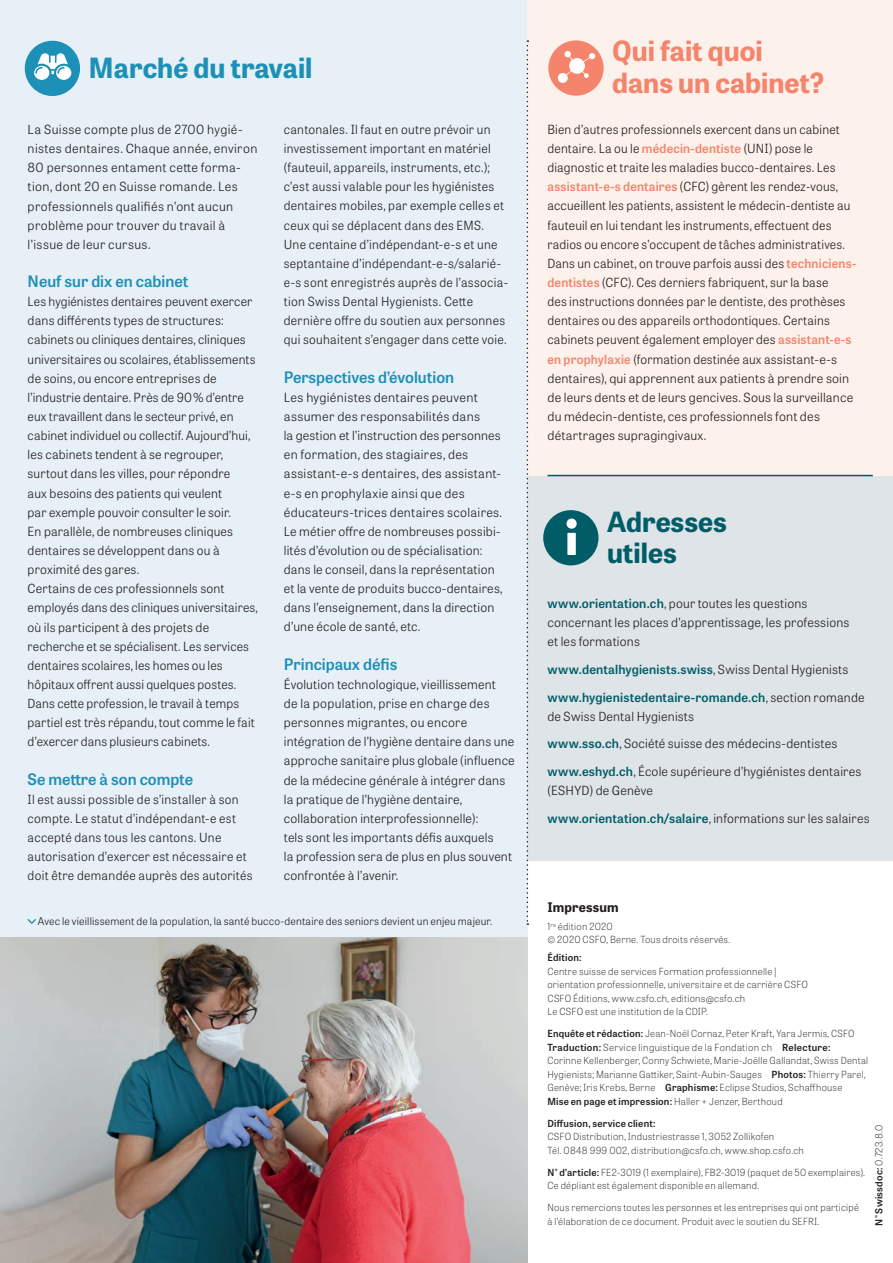
<style>
.page{position:relative;width:893px;height:1263px;background:#fff}
.page>*{position:absolute;margin:0;border:0;box-sizing:border-box;transform-origin:0 0}
.t1{font:700 27.75px/32px "Tablet Gothic";color:#f4846c}
.t2{font:700 27.75px "Tablet Gothic";color:#1c90b6}
.t3{font:700 27.75px/32px "Tablet Gothic";color:#005d68}
.t4{font:600 15.75px "Tablet Gothic";color:#1c90b6}
.t5{font:700 13.2px "Tablet Gothic";letter-spacing:.015em;color:#231f20}
.t6{font:300 12.6px/19.2px "Tablet Gothic";letter-spacing:.015em;color:#231f20}
.t7{font:600 12.6px/27.6px "Tablet Gothic";letter-spacing:.015em;color:#005d68}
.t8{font:300 10.5px "Tablet Gothic";letter-spacing:.015em;color:#231f20}
.t9{font:100 9.75px/13.5px "Tablet Gothic";letter-spacing:.025em;color:#231f20}
.t10{font:600 9.75px "Tablet Gothic";letter-spacing:.02em;color:#231f20}
.s1{font-weight:600;color:#f4846c}
.s2{font-weight:600;color:#005d68}
.s3{font-weight:300;color:#231f20}
.s4{font-weight:600}
.s5{font-weight:100}
</style>
<div class="page">
<div style="left:0;top:0;width:527px;height:1263px;background:#e7f0f6"></div>
<div style="left:25px;top:41px;width:55px;height:55px;background:#1c90b6;border-radius:50%"></div>
<svg style="left:34px;top:53px;width:37px;height:27px"></svg>
<div style="left:527px;top:475px;width:366px;height:386px;background:#dee4e7"></div>
<div style="left:527px;top:0;width:366px;height:475px;background:#fdf1eb"></div>
<hr style="left:547px;top:475px;width:326px;height:1px;background:#005d68">
<div style="left:543px;top:510px;width:55px;height:55px;background:#005d68;border-radius:50%"></div>
<div style="left:567px;top:533px;width:9px;height:22px;background:#fff"></div>
<div style="left:566px;top:518px;width:11px;height:11px;background:#fff;border-radius:50%"></div>
<img style="left:0;top:938px;width:527px;height:325px">
<svg style="left:28px;top:919px;width:8px;height:5px"></svg>
<svg style="left:527px;top:40px;width:1px;height:885px"></svg>
<div style="left:548px;top:40px;width:56px;height:56px;background:#f4846c;border-radius:50%"></div>
<div style="left:564px;top:51px;width:7px;height:6px;background:#fff;border-radius:50%"></div>
<div style="left:558px;top:73px;width:10px;height:10px;background:#fff;border-radius:50%"></div>
<svg style="left:564px;top:53px;width:31px;height:25px"></svg>
<h1 class="t2" style="left:89px;top:48px;width:225px">Marché du travail</h1>
<p class="t6" style="left:28px;top:119px;width:231px">La Suisse compte plus de 2700 hygié&shy;nistes dentaires. Chaque année, environ 80 personnes entament cette forma&shy;tion, dont 20 en Suisse romande. Les professionnels qualifiés n’ont aucun problème pour trouver du travail à l’issue de leur cursus.</p>
<p class="t4" style="left:28px;top:270px;width:162px">Neuf sur dix en cabinet</p>
<p class="t6" style="left:28px;top:292px;width:232px">Les hygiénistes dentaires peuvent exercer dans différents types de structures: cabinets ou cliniques dentaires, cliniques universitaires ou scolaires, établissements de soins, ou encore entreprises de l’industrie dentaire. Près de 90 % d’entre eux travaillent dans le secteur privé, en cabinet individuel ou collectif. Aujourd’hui, les cabinets tendent à se regrouper, surtout dans les villes, pour répondre<br>aux besoins des patients qui veulent<br>par exemple pouvoir consulter le soir.<br>En parallèle, de nombreuses cliniques dentaires se développent dans ou à proximité des gares.<br>Certains de ces professionnels sont employés dans des cliniques universitaires, où ils participent à des projets de recherche et se spécialisent. Les services dentaires scolaires, les homes ou les hôpitaux offrent aussi quelques postes.<br>Dans cette profession, le travail à temps partiel est très répandu, tout comme le fait d’exercer dans plusieurs cabinets.</p>
<p class="t4" style="left:28px;top:768px;width:167px">Se mettre à son compte</p>
<p class="t6" style="left:28px;top:789px;width:226px">Il est aussi possible de s’installer à son compte. Le statut d’indépendant-e est accepté dans tous les cantons. Une autorisation d’exercer est nécessaire et doit être demandée auprès des autorités</p>
<p class="t6" style="left:284px;top:119px;width:226px">cantonales. Il faut en outre prévoir un investissement important en matériel (fauteuil, appareils, instruments, etc.); c’est aussi valable pour les hygiénistes dentaires mobiles, par exemple celles et ceux qui se déplacent dans des EMS.<br>Une centaine d’indépendant-e-s et une septantaine d’indépendant-e-s/salarié&shy;e-s sont enregistrés auprès de l’associa&shy;tion Swiss Dental Hygienists. Cette dernière offre du soutien aux personnes qui souhaitent s’engager dans cette voie.</p>
<p class="t4" style="left:284px;top:366px;width:172px">Perspectives d’évolution</p>
<p class="t6" style="left:284px;top:387px;width:220px">Les hygiénistes dentaires peuvent assumer des responsabilités dans<br>la gestion et l’instruction des personnes en formation, des stagiaires, des assistant-e-s dentaires, des assistant&shy;e-s en prophylaxie ainsi que des éducateurs-trices dentaires scolaires.<br>Le métier offre de nombreuses possibi&shy;lités d’évolution ou de spécialisation: dans le conseil, dans la représentation et la vente de produits bucco-dentaires, dans l’enseignement, dans la direction d’une école de santé, etc.</p>
<p class="t4" style="left:284px;top:653px;width:115px">Principaux défis</p>
<p class="t6" style="left:284px;top:674px;width:232px">Évolution technologique, vieillissement<br>de la population, prise en charge des personnes migrantes, ou encore intégration de l’hygiène dentaire dans une approche sanitaire plus globale (influence de la médecine générale à intégrer dans la pratique de l’hygiène dentaire, collaboration interprofessionnelle):<br>tels sont les importants défis auxquels<br>la profession sera de plus en plus souvent confrontée à l’avenir.</p>
<p class="t8" style="left:38px;top:914px;width:456px">Avec le vieillissement de la population, la santé bucco-dentaire des seniors devient un enjeu majeur.</p>
<h1 class="t1" style="left:612px;top:34px;width:213px">Qui fait quoi dans un cabinet?</h1>
<p class="t6" style="left:547px;top:119px;width:310px">Bien d’autres professionnels exercent dans un cabinet dentaire. La ou le <span class="s1">médecin-dentiste</span> (UNI) pose le diagnostic et traite les maladies bucco-dentaires. Les <span class="s1">assistant-e-s dentaires</span> (CFC) gèrent les rendez-vous, accueillent les patients, assistent le médecin-dentiste au fauteuil en lui tendant les instruments, effectuent des radios ou encore s’occupent de tâches administratives.<br>Dans un cabinet, on trouve parfois aussi des <span class="s1">techniciens&shy;dentistes</span> (CFC). Ces derniers fabriquent, sur la base<br>des instructions données par le dentiste, des prothèses dentaires ou des appareils orthodontiques. Certains cabinets peuvent également employer des <span class="s1">assistant-e-s en prophylaxie</span> (formation destinée aux assistant-e-s dentaires), qui apprennent aux patients à prendre soin de leurs dents et de leurs gencives. Sous la surveillance du médecin-dentiste, ces professionnels font des détartrages supragingivaux.</p>
<h1 class="t3" style="left:607px;top:504px;width:121px">Adresses utiles</h1>
<p class="t6" style="left:547px;top:593px;width:303px"><span class="s2">www.orientation.ch</span>, pour toutes les questions concernant les places d’apprentissage, les professions et les formations</p>
<p class="t7" style="left:547px;top:655px;width:319px">www.dentalhygienists.swiss<span class="s3">, Swiss Dental Hygienists </span>www.hygienistedentaire-romande.ch<span class="s3">, section romande</span></p>
<p class="t6" style="left:547px;top:702px;width:315px;line-height:27.6px">de Swiss Dental Hygienists<br><span class="s2">www.sso.ch</span>, Société suisse des médecins-dentistes <span class="s2">www.eshyd.ch</span>, École supérieure d’hygiénistes dentaires</p>
<p class="t6" style="left:547px;top:776px;width:324px;line-height:27.6px">(ESHYD) de Genève<br><span class="s2">www.orientation.ch/salaire</span>, informations sur les salaires</p>
<p class="t5" style="left:547px;top:898px;width:73px">Impressum</p>
<p class="t9" style="left:547px;top:919px;width:184px">1<sup>re</sup> édition 2020<br>© 2020 CSFO, Berne. Tous droits réservés.</p>
<p class="t10" style="left:547px;top:951px;width:36px">Édition:</p>
<p class="t9" style="left:547px;top:964px;width:262px">Centre suisse de services Formation professionnelle | orientation professionnelle, universitaire et de carrière CSFO CSFO Éditions, www.csfo.ch, editions@csfo.ch<br>Le CSFO est une institution de la CDIP.</p>
<p class="t9" style="left:547px;top:1026px;width:322px"><span class="s4">Enquête et rédaction:</span> Jean-Noël Cornaz, Peter Kraft, Yara Jermis, CSFO <span class="s4">Traduction:</span> Service linguistique de la Fondation ch <span class="s4">Relecture:<br></span>Corinne Kellenberger, Conny Schwiete, Marie-Joëlle Gallandat, Swiss Dental Hygienists; Marianne Gattiker, Saint-Aubin-Sauges <span class="s4">Photos:</span> Thierry Parel, Genève; Iris Krebs, Berne <span class="s4">Graphisme:</span> Eclipse Studios, Schaffhouse<br><span class="s4">Mise en page et impression:</span> Haller + Jenzer, Berthoud</p>
<p class="t10" style="left:547px;top:1116px;width:110px">Diffusion, service client:</p>
<p class="t9" style="left:547px;top:1129px;width:258px">CSFO Distribution, Industriestrasse 1, 3052 Zollikofen<br>Tél. 0848 999 002, distribution@csfo.ch, www.shop.csfo.ch</p>
<p class="t9" style="left:547px;top:1165px;width:319px"><span class="s4">N° d’article:</span> FE2-3019 (1 exemplaire), FB2-3019 (paquet de 50 exemplaires).<br>Ce dépliant est également disponible en allemand.</p>
<p class="t9" style="left:547px;top:1200px;width:313px">Nous remercions toutes les personnes et les entreprises qui ont participé à l’élaboration de ce document. Produit avec le soutien du SEFRI.</p>
<p class="t10" style="left:872px;top:1226px;width:102px;rotate:-90deg">N° Swissdoc: <span class="s5">0.723.8.0</span></p>
</div>
